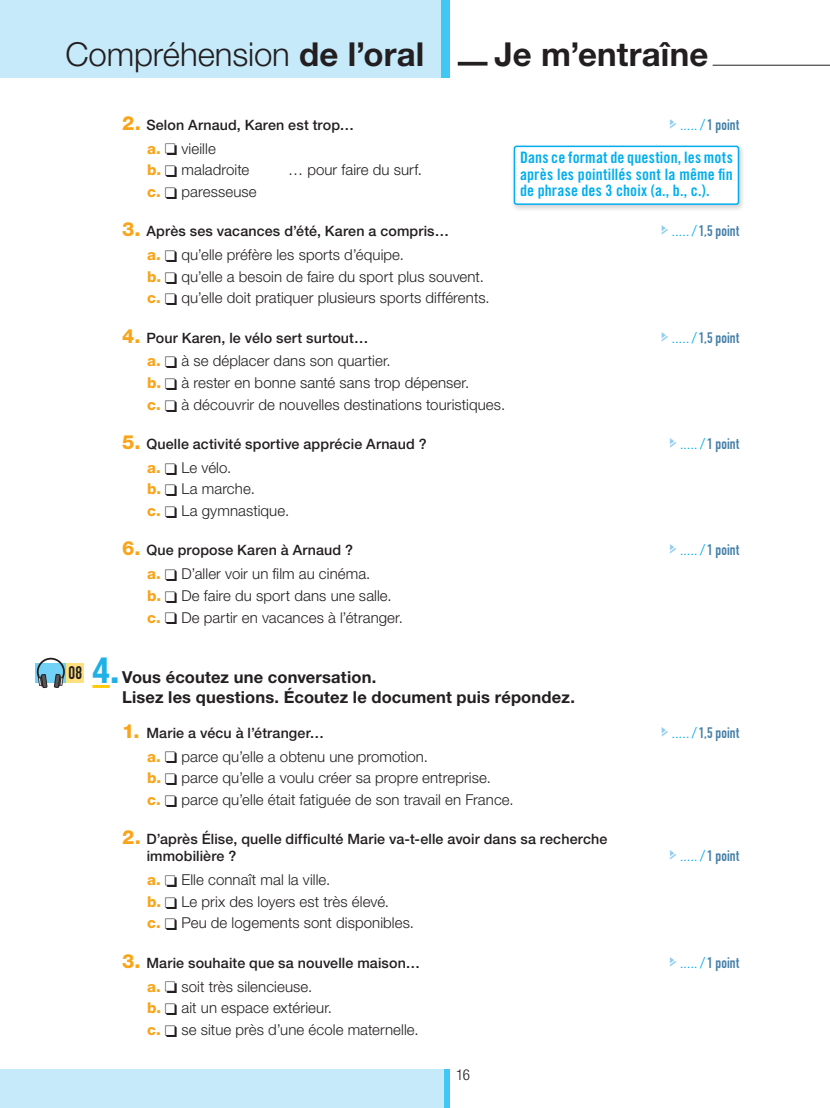
<style>
.page{position:relative;width:830px;height:1108px;background:#fff}
.page>*{position:absolute;margin:0;border:0;box-sizing:border-box;transform-origin:0 0}
.t1{font:300 33px "Helvetica Neue LT Std";letter-spacing:-.005em;color:#231f20}
.t2{font:700 33px "Helvetica Neue LT Std";letter-spacing:.005em;color:#231f20}
._02-Piste_audio{font:18px "DIN Engschrift Std";color:#231f20}
._02-CO-CONSIGNE_1{font:700 16.5px/19.8px "Helvetica Neue LT Std";letter-spacing:.01em;color:#231f20}
._05-Encadre_bleu{font:15.75px/16.5px "Trade Gothic LT Std Bd Cn 20";letter-spacing:.01em;color:#00aeef;text-align:justify}
._02-ITEM_a_CASES_A_C{font:300 15px "Helvetica Neue LT Std";letter-spacing:.005em;color:#231f20}
._02-Points_par_item{font:15px "DIN Engschrift Std";letter-spacing:.005em;color:#4580a8}
._02-Points_par_item-2{font:300 15px "Avenir LT Std";color:#00aeef}
.t3{font:300 condensed 15px "Helvetica Neue LT Std";color:#231f20}
._02-SOUSCONSIGNE_2{font:500 14.25px/17.1px "Helvetica Neue LT Std";letter-spacing:.01em;color:#231f20}
.s1{font-weight:700}
.s2{font-weight:800;font-size:19.5px;color:#f9a51b}
.s3{font-family:"Avenir LT Std";font-weight:300;color:#00aeef}
.s4{font-weight:800;color:#f9a51b}
.s5{font-stretch:condensed;font-size:36px;color:#1fb0e6}
.s6{font-size:36px;color:#1fb0e6}
</style>
<div class="page">
<div style="left:0;top:1068px;width:444px;height:39px;background:#c6eafa"></div>
<div style="left:444px;top:1068px;width:6px;height:39px;background:#40c7f4"></div>
<div style="left:0;top:0;width:441px;height:77px;background:#c6eafa"></div>
<svg style="left:457px;top:62px;width:30px;height:4px"></svg>
<hr style="left:712px;top:65px;width:117px;height:1px;background:#231f20">
<div style="left:441px;top:0;width:9px;height:77px;background:#40c7f4"></div>
<hr style="left:92px;top:685px;width:18px;height:3px;background:#feca0a">
<div style="left:35px;top:663px;width:32px;height:19px;background:#72d1f6"></div>
<div style="left:67px;top:663px;width:17px;height:19px;background:#ffe07f"></div>
<svg style="left:37px;top:657px;width:28px;height:31px"></svg>
<div style="left:510px;top:143px;width:234px;height:69px;background:#231f20;opacity:.2"></div>
<div style="left:514px;top:146px;width:224px;height:58px;background:#fff;border-radius:2px"></div>
<div style="left:513px;top:146px;width:226px;height:59px;border:2px solid #00aeef;border-radius:2px"></div>
<h1 class="t1" style="left:65px;top:34px;width:360px">Compréhension <span class="s1">de l’oral</span></h1>
<h1 class="t2" style="left:494px;top:33px;width:215px">Je m’entraîne</h1>
<p class="_02-Piste_audio" style="left:69px;top:662px;width:15px">08</p>
<p class="_02-SOUSCONSIGNE_2" style="left:122px;top:116px;width:233px"><span class="s2">2.</span> Selon Arnaud, Karen est trop…</p>
<p class="_02-Points_par_item-2" style="left:670px;top:116px;width:12px"><sup>j</sup> .....</p>
<p class="_02-Points_par_item" style="left:699px;top:116px;width:41px"><span class="s3">/</span>1 point</p>
<p class="_02-ITEM_a_CASES_A_C" style="left:147px;top:139px;width:70px"><span class="s4">a.</span> ❏ vieille</p>
<p class="_02-ITEM_a_CASES_A_C" style="left:147px;top:161px;width:104px"><span class="s4">b.</span> ❑ maladroite</p>
<p class="_02-ITEM_a_CASES_A_C" style="left:288px;top:161px;width:135px">… pour faire du surf.</p>
<p class="_02-ITEM_a_CASES_A_C" style="left:147px;top:182px;width:111px"><span class="s4">c.</span> ❑ paresseuse</p>
<p class="_02-SOUSCONSIGNE_2" style="left:122px;top:222px;width:328px"><span class="s2">3.</span> Après ses vacances d’été, Karen a compris…</p>
<p class="_02-Points_par_item-2" style="left:661px;top:222px;width:12px"><sup>j</sup> .....</p>
<p class="_02-Points_par_item" style="left:691px;top:222px;width:49px"><span class="s3">/</span>1,5 point</p>
<p class="_02-ITEM_a_CASES_A_C" style="left:147px;top:245px;width:258px"><span class="s4">a.</span> ❑ qu’elle préfère les sports d’équipe.</p>
<p class="_02-ITEM_a_CASES_A_C" style="left:147px;top:267px;width:338px"><span class="s4">b.</span> ❑ qu’elle a besoin de faire du sport plus souvent.</p>
<p class="_02-ITEM_a_CASES_A_C" style="left:147px;top:289px;width:344px"><span class="s4">c.</span> ❑ qu’elle doit pratiquer plusieurs sports différents.</p>
<p class="_02-SOUSCONSIGNE_2" style="left:122px;top:329px;width:247px"><span class="s2">4.</span> Pour Karen, le vélo sert surtout…</p>
<p class="_02-Points_par_item-2" style="left:661px;top:328px;width:12px"><sup>j</sup> .....</p>
<p class="_02-Points_par_item" style="left:691px;top:328px;width:49px"><span class="s3">/</span>1,5 point</p>
<p class="_02-ITEM_a_CASES_A_C" style="left:147px;top:352px;width:245px"><span class="s4">a.</span> ❑ à se déplacer dans son quartier.</p>
<p class="_02-ITEM_a_CASES_A_C" style="left:147px;top:373px;width:323px"><span class="s4">b.</span> ❑ à rester en bonne santé sans trop dépenser.</p>
<p class="_02-ITEM_a_CASES_A_C" style="left:147px;top:395px;width:359px"><span class="s4">c.</span> ❑ à découvrir de nouvelles destinations touristiques.</p>
<p class="_02-SOUSCONSIGNE_2" style="left:122px;top:435px;width:306px"><span class="s2">5.</span> Quelle activité sportive apprécie Arnaud ?</p>
<p class="_02-Points_par_item-2" style="left:670px;top:435px;width:12px"><sup>j</sup> .....</p>
<p class="_02-Points_par_item" style="left:699px;top:435px;width:41px"><span class="s3">/</span>1 point</p>
<p class="_02-ITEM_a_CASES_A_C" style="left:147px;top:458px;width:86px"><span class="s4">a.</span> ❑ Le vélo.</p>
<p class="_02-ITEM_a_CASES_A_C" style="left:147px;top:480px;width:109px"><span class="s4">b.</span> ❑ La marche.</p>
<p class="_02-ITEM_a_CASES_A_C" style="left:147px;top:501px;width:144px"><span class="s4">c.</span> ❑ La gymnastique.</p>
<p class="_02-SOUSCONSIGNE_2" style="left:122px;top:541px;width:232px"><span class="s2">6.</span> Que propose Karen à Arnaud ?</p>
<p class="_02-Points_par_item-2" style="left:670px;top:541px;width:12px"><sup>j</sup> .....</p>
<p class="_02-Points_par_item" style="left:699px;top:541px;width:41px"><span class="s3">/</span>1 point</p>
<p class="_02-ITEM_a_CASES_A_C" style="left:147px;top:564px;width:225px"><span class="s4">a.</span> ❑ D’aller voir un film au cinéma.</p>
<p class="_02-ITEM_a_CASES_A_C" style="left:147px;top:586px;width:246px"><span class="s4">b.</span> ❑ De faire du sport dans une salle.</p>
<p class="_02-ITEM_a_CASES_A_C" style="left:147px;top:608px;width:257px"><span class="s4">c.</span> ❑ De partir en vacances à l’étranger.</p>
<p class="_02-CO-CONSIGNE_1" style="left:122px;top:666px;width:454px;text-indent:-30px"><span class="s5">4</span><span class="s6">.</span>Vous écoutez une conversation.<br>Lisez les questions. Écoutez le document puis répondez.</p>
<p class="_02-SOUSCONSIGNE_2" style="left:122px;top:724px;width:203px"><span class="s2">1.</span> Marie a vécu à l’étranger…</p>
<p class="_02-Points_par_item-2" style="left:661px;top:723px;width:12px"><sup>j</sup> .....</p>
<p class="_02-Points_par_item" style="left:691px;top:723px;width:49px"><span class="s3">/</span>1,5 point</p>
<p class="_02-ITEM_a_CASES_A_C" style="left:147px;top:747px;width:282px"><span class="s4">a.</span> ❑ parce qu’elle a obtenu une promotion.</p>
<p class="_02-ITEM_a_CASES_A_C" style="left:147px;top:768px;width:345px"><span class="s4">b.</span> ❑ parce qu’elle a voulu créer sa propre entreprise.</p>
<p class="_02-ITEM_a_CASES_A_C" style="left:147px;top:790px;width:368px"><span class="s4">c.</span> ❑ parce qu’elle était fatiguée de son travail en France.</p>
<p class="_02-SOUSCONSIGNE_2" style="left:147px;top:830px;width:462px;text-indent:-24px"><span class="s2">2.</span> D’après Élise, quelle difficulté Marie va-t-elle avoir dans sa recherche immobilière ?</p>
<p class="_05-Encadre_bleu" style="left:520px;top:149px;width:214px">Dans ce format de question, les mots après les pointillés sont la même fin de phrase des 3 choix (a., b., c.).</p>
<p class="_02-Points_par_item-2" style="left:670px;top:847px;width:12px"><sup>j</sup> .....</p>
<p class="_02-Points_par_item" style="left:699px;top:847px;width:41px"><span class="s3">/</span>1 point</p>
<p class="_02-ITEM_a_CASES_A_C" style="left:147px;top:870px;width:185px"><span class="s4">a.</span> ❏ Elle connaît mal la ville.</p>
<p class="_02-ITEM_a_CASES_A_C" style="left:147px;top:892px;width:243px"><span class="s4">b.</span> ❑ Le prix des loyers est très élevé.</p>
<p class="_02-ITEM_a_CASES_A_C" style="left:147px;top:913px;width:268px"><span class="s4">c.</span> ❑ Peu de logements sont disponibles.</p>
<p class="_02-SOUSCONSIGNE_2" style="left:122px;top:953px;width:299px"><span class="s2">3.</span> Marie souhaite que sa nouvelle maison…</p>
<p class="_02-Points_par_item-2" style="left:670px;top:953px;width:12px"><sup>j</sup> .....</p>
<p class="_02-Points_par_item" style="left:699px;top:953px;width:41px"><span class="s3">/</span>1 point</p>
<p class="_02-ITEM_a_CASES_A_C" style="left:147px;top:976px;width:167px"><span class="s4">a.</span> ❏ soit très silencieuse.</p>
<p class="_02-ITEM_a_CASES_A_C" style="left:147px;top:998px;width:186px"><span class="s4">b.</span> ❑ ait un espace extérieur.</p>
<p class="_02-ITEM_a_CASES_A_C" style="left:147px;top:1020px;width:273px"><span class="s4">c.</span> ❑ se situe près d’une école maternelle.</p>
<p class="t3" style="left:456px;top:1065px;width:15px">16</p>
</div>
